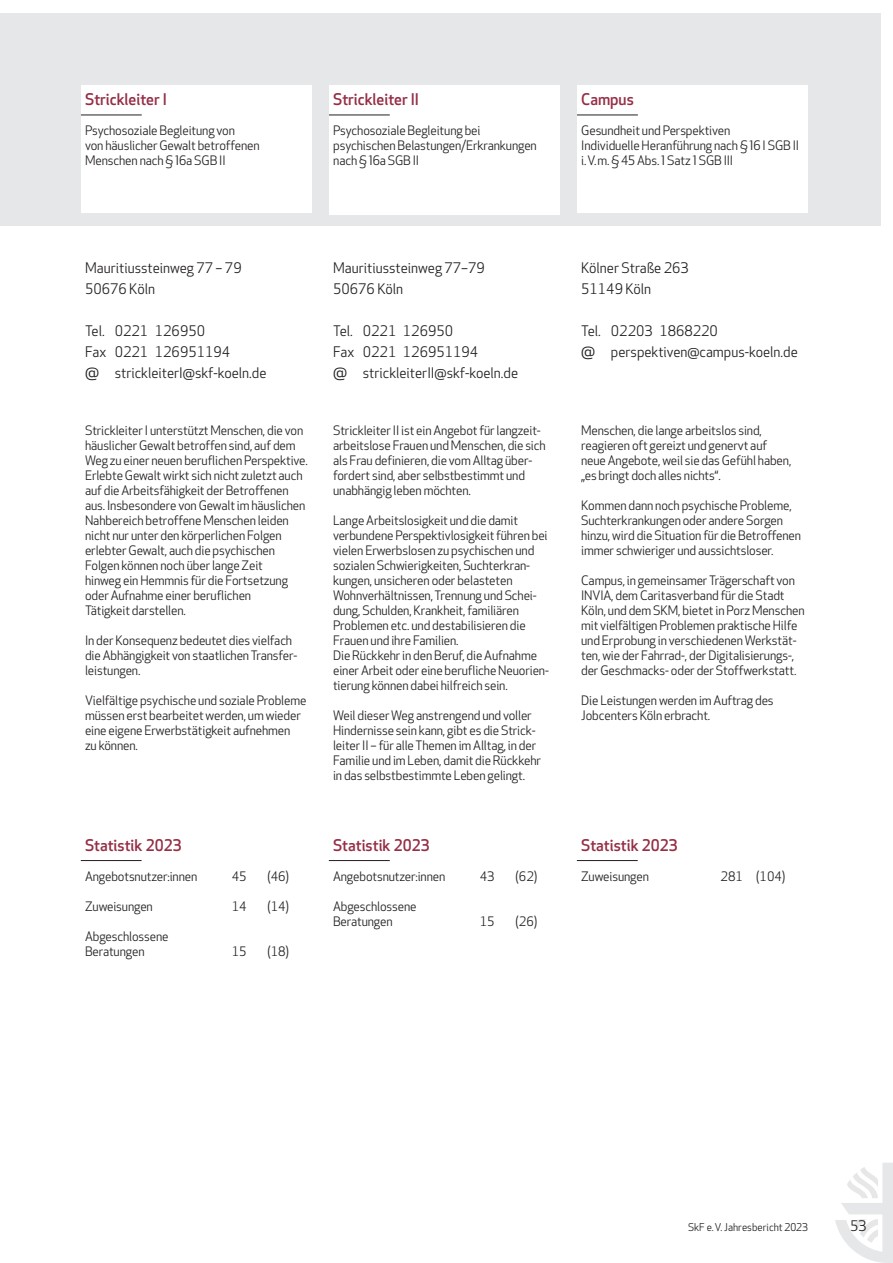
<style>
.page{position:relative;width:893px;height:1263px;background:#fff}
.page>*{position:absolute;margin:0;border:0;box-sizing:border-box;transform-origin:0 0}
.daten_head_rot{font:500 15.75px "Apex New";color:#952e45}
.daten_kopf{font:14.25px "Apex New";color:#231f20}
.daten_fließ{font:12.75px/15px "Apex New";letter-spacing:-.01em;color:#231f20}
.daten_statistik{font:12.75px "Apex New";letter-spacing:-.01em;color:#231f20}
.t1{font:10.5px "Apex New";color:#231f20}
.s1{font-size:16.5px}
</style>
<div class="page">
<svg style="left:835px;top:1163px;width:58px;height:100px"></svg>
<div style="left:0;top:13px;width:880px;height:212px;background:#e6e7e9"></div>
<hr style="left:81px;top:860px;width:61px;height:1px;background:#231f20">
<div style="left:81px;top:85px;width:231px;height:128px;background:#fff"></div>
<hr style="left:81px;top:115px;width:61px;height:1px;background:#231f20">
<hr style="left:577px;top:860px;width:61px;height:1px;background:#231f20">
<div style="left:577px;top:85px;width:231px;height:128px;background:#fff"></div>
<hr style="left:577px;top:115px;width:61px;height:1px;background:#231f20">
<hr style="left:329px;top:860px;width:61px;height:1px;background:#231f20">
<div style="left:329px;top:85px;width:231px;height:130px;background:#fff"></div>
<hr style="left:329px;top:115px;width:61px;height:1px;background:#231f20">
<p class="daten_head_rot" style="left:85px;top:89px;width:83px">Strickleiter I</p>
<p class="daten_fließ" style="left:85px;top:123px;width:176px">Psychosoziale Begleitung von<br>von häuslicher Gewalt betroffenen<br>Menschen nach § 16a SGB II</p>
<p class="daten_head_rot" style="left:333px;top:89px;width:87px">Strickleiter II</p>
<p class="daten_fließ" style="left:333px;top:123px;width:205px">Psychosoziale Begleitung bei psychischen Belastungen/Erkrankungen</p>
<p class="daten_fließ" style="left:333px;top:153px;width:87px">nach § 16a SGB II</p>
<p class="daten_head_rot" style="left:581px;top:89px;width:54px">Campus</p>
<p class="daten_fließ" style="left:581px;top:123px;width:150px">Gesundheit und Perspektiven</p>
<p class="daten_fließ" style="left:581px;top:138px;width:219px">Individuelle Heranführung nach § 16 I SGB II i. V. m. § 45 Abs. 1 Satz 1 SGB III</p>
<p class="daten_kopf" style="left:85px;top:259px;width:158px">Mauritiussteinweg 77 – 79</p>
<p class="daten_kopf" style="left:85px;top:280px;width:72px">50676 Köln</p>
<p class="daten_kopf" style="left:85px;top:322px;width:122px">Tel. 0221 126950</p>
<p class="daten_kopf" style="left:85px;top:343px;width:147px">Fax 0221 126951194</p>
<p class="daten_kopf" style="left:85px;top:364px;width:183px"><span class="s1">@</span> strickleiterI@skf-koeln.de</p>
<p class="daten_fließ" style="left:85px;top:423px;width:224px">Strickleiter I unterstützt Menschen, die von häuslicher Gewalt betroffen sind, auf dem<br>Weg zu einer neuen beruflichen Perspektive.</p>
<p class="daten_fließ" style="left:85px;top:468px;width:222px">Erlebte Gewalt wirkt sich nicht zuletzt auch auf die Arbeitsfähigkeit der Betroffenen aus. Insbesondere von Gewalt im häuslichen Nahbereich betroffene Menschen leiden nicht nur unter den körperlichen Folgen erlebter Gewalt, auch die psychischen Folgen können noch über lange Zeit<br>hinweg ein Hemmnis für die Fortsetzung oder Aufnahme einer beruflichen<br>Tätigkeit darstellen.</p>
<p class="daten_fließ" style="left:85px;top:633px;width:214px">In der Konsequenz bedeutet dies vielfach die Abhängigkeit von staatlichen Transfer&shy;leistungen.</p>
<p class="daten_fließ" style="left:85px;top:693px;width:223px">Vielfältige psychische und soziale Probleme müssen erst bearbeitet werden, um wieder eine eigene Erwerbstätigkeit aufnehmen<br>zu können.</p>
<p class="daten_head_rot" style="left:85px;top:834px;width:98px">Statistik 2023</p>
<p class="daten_statistik" style="left:85px;top:868px;width:114px">Angebotsnutzer:innen</p>
<p class="daten_statistik" style="left:232px;top:868px;width:16px">45</p>
<p class="daten_statistik" style="left:268px;top:868px;width:23px">(46)</p>
<p class="daten_statistik" style="left:85px;top:898px;width:69px">Zuweisungen</p>
<p class="daten_statistik" style="left:232px;top:898px;width:16px">14</p>
<p class="daten_statistik" style="left:268px;top:898px;width:23px">(14)</p>
<p class="daten_statistik" style="left:85px;top:928px;width:85px">Abgeschlossene</p>
<p class="daten_statistik" style="left:85px;top:943px;width:61px">Beratungen</p>
<p class="daten_statistik" style="left:232px;top:943px;width:16px">15</p>
<p class="daten_statistik" style="left:268px;top:943px;width:23px">(18)</p>
<p class="daten_kopf" style="left:333px;top:259px;width:153px">Mauritiussteinweg 77–79</p>
<p class="daten_kopf" style="left:333px;top:280px;width:72px">50676 Köln</p>
<p class="daten_kopf" style="left:333px;top:322px;width:122px">Tel. 0221 126950</p>
<p class="daten_kopf" style="left:333px;top:343px;width:147px">Fax 0221 126951194</p>
<p class="daten_kopf" style="left:333px;top:364px;width:187px"><span class="s1">@</span> strickleiterII@skf-koeln.de</p>
<p class="daten_fließ" style="left:333px;top:423px;width:214px">Strickleiter II ist ein Angebot für langzeit&shy;arbeitslose Frauen und Menschen, die sich als Frau definieren, die vom Alltag über&shy;fordert sind, aber selbstbestimmt und unabhängig leben möchten.</p>
<p class="daten_fließ" style="left:333px;top:513px;width:216px">Lange Arbeitslosigkeit und die damit verbundene Perspektivlosigkeit führen bei vielen Erwerbslosen zu psychischen und sozialen Schwierigkeiten, Suchterkran&shy;kungen, unsicheren oder belasteten Wohnverhältnissen, Trennung und Schei&shy;dung, Schulden, Krankheit, familiären Problemen etc. und destabilisieren die Frauen und ihre Familien.</p>
<p class="daten_fließ" style="left:333px;top:648px;width:217px">Die Rückkehr in den Beruf, die Aufnahme einer Arbeit oder eine berufliche Neuorien&shy;tierung können dabei hilfreich sein.</p>
<p class="daten_fließ" style="left:333px;top:708px;width:209px">Weil dieser Weg anstrengend und voller Hindernisse sein kann, gibt es die Strick&shy;leiter II – für alle Themen im Alltag, in der Familie und im Leben, damit die Rückkehr in das selbstbestimmte Leben gelingt.</p>
<p class="daten_head_rot" style="left:333px;top:834px;width:98px">Statistik 2023</p>
<p class="daten_statistik" style="left:333px;top:868px;width:114px">Angebotsnutzer:innen</p>
<p class="daten_statistik" style="left:480px;top:868px;width:16px">43</p>
<p class="daten_statistik" style="left:516px;top:868px;width:23px">(62)</p>
<p class="daten_statistik" style="left:333px;top:898px;width:85px">Abgeschlossene</p>
<p class="daten_statistik" style="left:333px;top:913px;width:61px">Beratungen</p>
<p class="daten_statistik" style="left:480px;top:913px;width:16px">15</p>
<p class="daten_statistik" style="left:516px;top:913px;width:23px">(26)</p>
<p class="daten_kopf" style="left:581px;top:259px;width:109px">Kölner Straße 263</p>
<p class="daten_kopf" style="left:581px;top:280px;width:72px">51149 Köln</p>
<p class="daten_kopf" style="left:581px;top:322px;width:138px">Tel. 02203 1868220</p>
<p class="daten_kopf" style="left:581px;top:343px;width:218px"><span class="s1">@</span> perspektiven@campus-koeln.de</p>
<p class="daten_fließ" style="left:581px;top:423px;width:212px">Menschen, die lange arbeitslos sind, reagieren oft gereizt und genervt auf neue Angebote, weil sie das Gefühl haben, „es bringt doch alles nichts“.</p>
<p class="daten_fließ" style="left:581px;top:498px;width:221px">Kommen dann noch psychische Probleme, Suchterkrankungen oder andere Sorgen hinzu, wird die Situation für die Betroffenen immer schwieriger und aussichtsloser.</p>
<p class="daten_fließ" style="left:581px;top:573px;width:225px">Campus, in gemeinsamer Trägerschaft von INVIA, dem Caritasverband für die Stadt Köln, und dem SKM, bietet in Porz Menschen mit vielfältigen Problemen praktische Hilfe und Erprobung in verschiedenen Werkstät&shy;ten, wie der Fahrrad-, der Digitalisierungs-, der Geschmacks- oder der Stoffwerkstatt.</p>
<p class="daten_fließ" style="left:581px;top:693px;width:194px">Die Leistungen werden im Auftrag des<br>Jobcenters Köln erbracht.</p>
<p class="daten_head_rot" style="left:581px;top:834px;width:98px">Statistik 2023</p>
<p class="daten_statistik" style="left:581px;top:868px;width:69px">Zuweisungen</p>
<p class="daten_statistik" style="left:721px;top:868px;width:66px">281 (104)</p>
<p class="t1" style="left:688px;top:1220px;width:121px">SkF e. V. Jahresbericht 2023</p>
<p class="daten_kopf" style="left:850px;top:1217px;width:17px">53</p>
</div>
